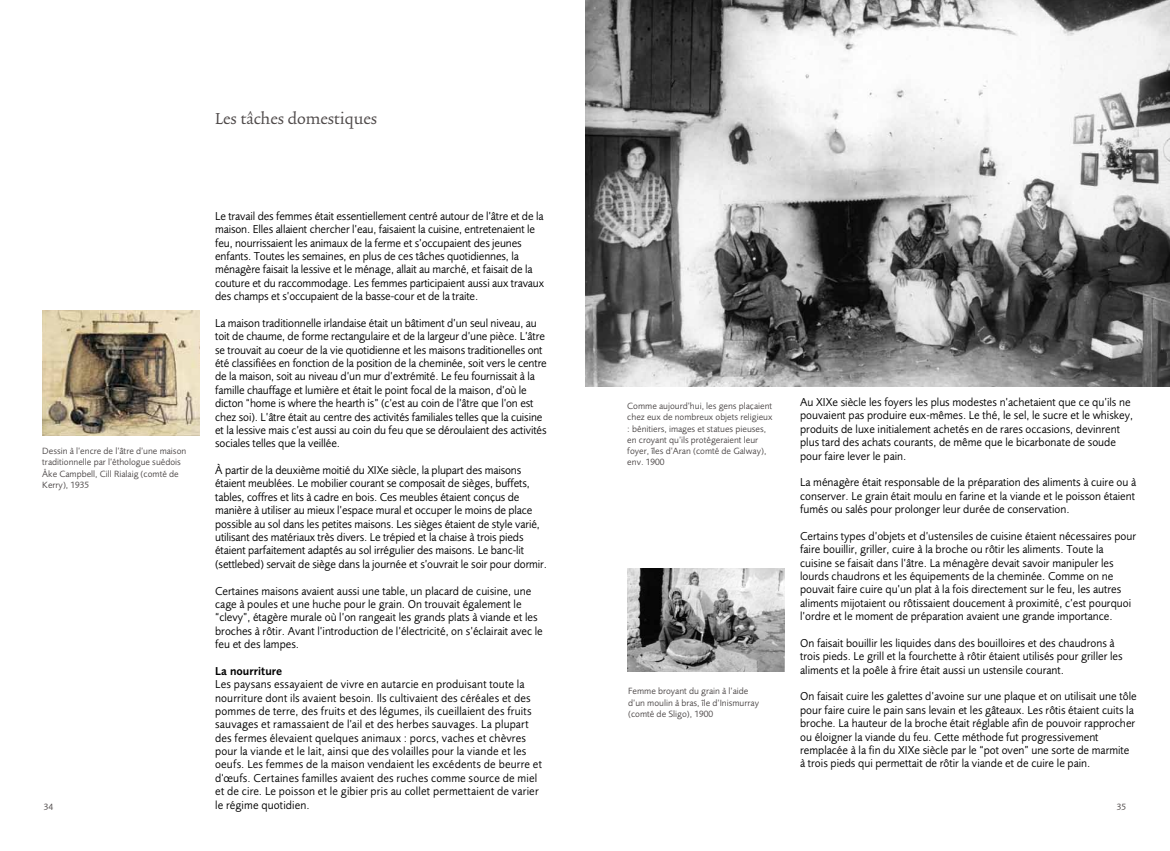
<style>
.page{position:relative;width:1170px;height:851px;background:#fff}
.page>*{position:absolute;margin:0;border:0;box-sizing:border-box;transform-origin:0 0}
.t1{font:18.75px "Trinite No 2 Rom Wid";color:#4d4848}
.t2{font:11.88px/13.4px "Foundry Sans";color:#000}
.t3{font:600 11.88px "Foundry Sans";color:#000}
.t4{font:9.38px/11.2px "Foundry Sans";color:#4d4848}
</style>
<div class="page">
<img style="left:43px;top:310px;width:156px;height:125px">
<img style="left:585px;top:0;width:584px;height:386px">
<img style="left:627px;top:569px;width:157px;height:102px">
<h1 class="t1" style="left:215px;top:110px;width:163px">Les tâches domestiques</h1>
<p class="t4" style="left:42px;top:445px;width:145px">Dessin à l’encre de l’âtre d’une maison traditionnelle par l’éthologue suédois<br>Åke Campbell, Cill Rialaig (comté de<br>Kerry), 1935</p>
<p class="t4" style="left:44px;top:801px;width:11px">34</p>
<p class="t2" style="left:215px;top:209px;width:330px">Le travail des femmes était essentiellement centré autour de l’âtre et de la maison. Elles allaient chercher l’eau, faisaient la cuisine, entretenaient le feu, nourrissaient les animaux de la ferme et s’occupaient des jeunes enfants. Toutes les semaines, en plus de ces tâches quotidiennes, la ménagère faisait la lessive et le ménage, allait au marché, et faisait de la couture et du raccommodage. Les femmes participaient aussi aux travaux des champs et s’occupaient de la basse-cour et de la traite.</p>
<p class="t2" style="left:215px;top:316px;width:333px">La maison traditionnelle irlandaise était un bâtiment d’un seul niveau, au toit de chaume, de forme rectangulaire et de la largeur d’une pièce. L’âtre se trouvait au coeur de la vie quotidienne et les maisons traditionelles ont été classifiées en fonction de la position de la cheminée, soit vers le centre de la maison, soit au niveau d’un mur d’extrémité. Le feu fournissait à la famille chauffage et lumière et était le point focal de la maison, d’où le dicton “home is where the hearth is” (c’est au coin de l’âtre que l’on est chez soi). L’âtre était au centre des activités familiales telles que la cuisine et la lessive mais c’est aussi au coin du feu que se déroulaient des activités sociales telles que la veillée.</p>
<p class="t2" style="left:215px;top:463px;width:333px">À partir de la deuxième moitié du XIXe siècle, la plupart des maisons étaient meublées. Le mobilier courant se composait de sièges, buffets, tables, coffres et lits à cadre en bois. Ces meubles étaient conçus de manière à utiliser au mieux l’espace mural et occuper le moins de place possible au sol dans les petites maisons. Les sièges étaient de style varié, utilisant des matériaux très divers. Le trépied et la chaise à trois pieds étaient parfaitement adaptés au sol irrégulier des maisons. Le banc-lit (settlebed) servait de siège dans la journée et s’ouvrait le soir pour dormir.</p>
<p class="t2" style="left:215px;top:584px;width:329px">Certaines maisons avaient aussi une table, un placard de cuisine, une cage à poules et une huche pour le grain. On trouvait également le “clevy”, étagère murale où l’on rangeait les grands plats à viande et les broches à rôtir. Avant l’introduction de l’électricité, on s’éclairait avec le feu et des lampes.</p>
<p class="t3" style="left:215px;top:663px;width:69px">La nourriture</p>
<p class="t2" style="left:215px;top:677px;width:328px">Les paysans essayaient de vivre en autarcie en produisant toute la nourriture dont ils avaient besoin. Ils cultivaient des céréales et des pommes de terre, des fruits et des légumes, ils cueillaient des fruits sauvages et ramassaient de l’ail et des herbes sauvages. La plupart des fermes élevaient quelques animaux : porcs, vaches et chèvres pour la viande et le lait, ainsi que des volailles pour la viande et les oeufs. Les femmes de la maison vendaient les excédents de beurre et d'œufs. Certaines familles avaient des ruches comme source de miel et de cire. Le poisson et le gibier pris au collet permettaient de varier le régime quotidien.</p>
<p class="t4" style="left:627px;top:400px;width:147px">Comme aujourd’hui, les gens plaçaient chez eux de nombreux objets religieux : bénitiers, images et statues pieuses, en croyant qu’ils protégeraient leur foyer, îles d’Aran (comté de Galway), env. 1900</p>
<p class="t2" style="left:800px;top:395px;width:334px">Au XIXe siècle les foyers les plus modestes n’achetaient que ce qu’ils ne pouvaient pas produire eux-mêmes. Le thé, le sel, le sucre et le whiskey, produits de luxe initialement achetés en de rares occasions, devinrent plus tard des achats courants, de même que le bicarbonate de soude pour faire lever le pain.</p>
<p class="t2" style="left:800px;top:476px;width:337px;text-align:justify">La ménagère était responsable de la préparation des aliments à cuire ou à conserver. Le grain était moulu en farine et la viande et le poisson étaient fumés ou salés pour prolonger leur durée de conservation.</p>
<p class="t2" style="left:800px;top:529px;width:337px">Certains types d’objets et d’ustensiles de cuisine étaient nécessaires pour faire bouillir, griller, cuire à la broche ou rôtir les aliments. Toute la cuisine se faisait dans l’âtre. La ménagère devait savoir manipuler les lourds chaudrons et les équipements de la cheminée. Comme on ne pouvait faire cuire qu’un plat à la fois directement sur le feu, les autres aliments mijotaient ou rôtissaient doucement à proximité, c’est pourquoi l’ordre et le moment de préparation avaient une grande importance.</p>
<p class="t2" style="left:800px;top:636px;width:324px">On faisait bouillir les liquides dans des bouilloires et des chaudrons à trois pieds. Le grill et la fourchette à rôtir étaient utilisés pour griller les aliments et la poêle à frire était aussi un ustensile courant.</p>
<p class="t2" style="left:800px;top:690px;width:338px">On faisait cuire les galettes d’avoine sur une plaque et on utilisait une tôle pour faire cuire le pain sans levain et les gâteaux. Les rôtis étaient cuits la broche. La hauteur de la broche était réglable afin de pouvoir rapprocher ou éloigner la viande du feu. Cette méthode fut progressivement remplacée à la fin du XIXe siècle par le “pot oven” une sorte de marmite à trois pieds qui permettait de rôtir la viande et de cuire le pain.</p>
<p class="t4" style="left:628px;top:685px;width:132px">Femme broyant du grain à l’aide d’un moulin à bras, île d’Inismurray (comté de Sligo), 1900</p>
<p class="t4" style="left:1116px;top:801px;width:11px">35</p>
</div>
